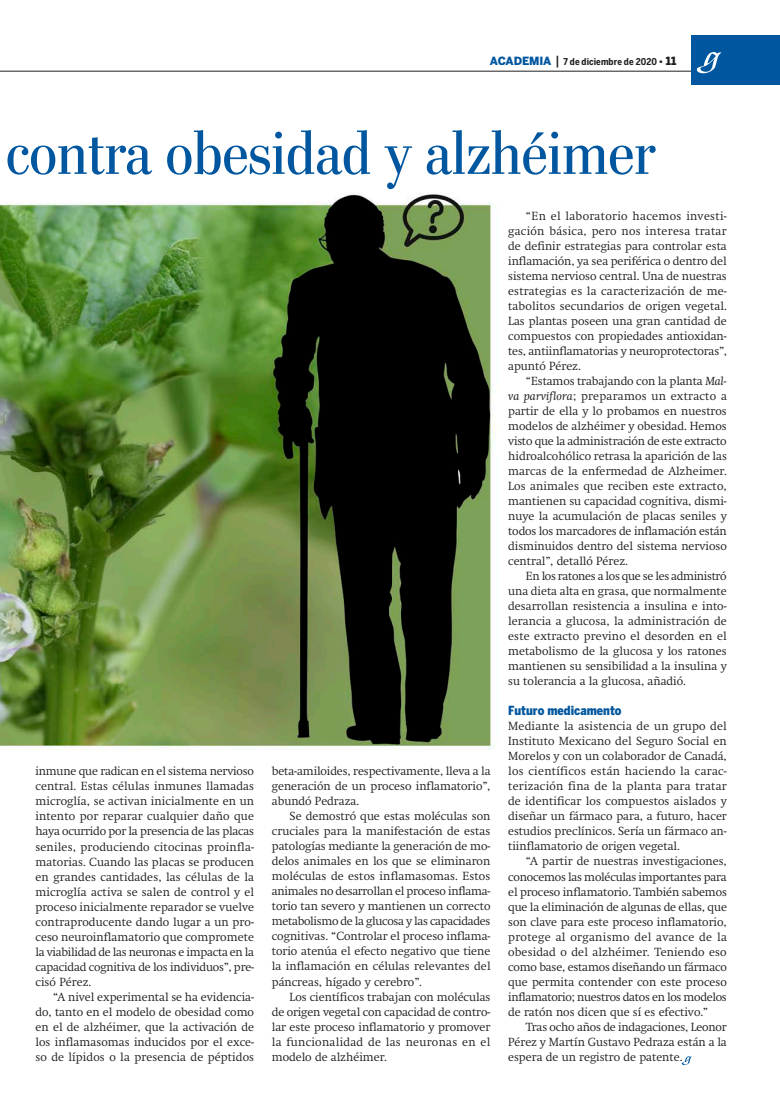
<style>
.page{position:relative;width:780px;height:1117px;background:#fff}
.page>*{position:absolute;margin:0;border:0;box-sizing:border-box;transform-origin:0 0}
.t1{font:62.5px "Stilson";color:#01579f}
._3_0_Descanso{font:900 12.5px "Benton Sans Cond";color:#01579f}
._3_0_Texto{font:300 11.62px/15px "Swift";color:#231f20;text-align:justify}
._9_0_Folio_Fecha{font:700 9.38px "Benton Sans Cond";letter-spacing:.01em;color:#231f20}
.s1{font-family:"Benton Sans";font-weight:900;font-size:11.25px;color:#01579f}
.s2{font-weight:500;font-size:12.5px}
.s3{font-family:"Benton Sans";font-weight:900}
.s4{font-family:"Benton Sans";font-weight:900;font-size:11.25px}
.s5{font-weight:400;font-style:italic}
</style>
<div class="page">
<img style="left:0;top:70px;width:692px;height:995px">
<hr style="left:0;top:71px;width:726px;height:1px;background:#231f20">
<div style="left:691px;top:35px;width:89px;height:50px;background:#01579f"></div>
<svg style="left:696px;top:52px;width:26px;height:21px"></svg>
<svg style="left:681px;top:1056px;width:10px;height:8px"></svg>
<p class="_9_0_Folio_Fecha" style="left:490px;top:56px;width:188px"><span class="s1">ACADEMIA</span> <span class="s2">|</span> 7 de diciembre de 2020 <span class="s3">•</span> <span class="s4">11</span></p>
<h1 class="t1" style="left:6px;top:116px;width:651px">contra obesidad y alzhéimer</h1>
<p class="_3_0_Texto" style="left:35px;top:763px;width:220px">inmune que radican en el sistema nervioso central. Estas células inmunes llamadas microglía, se activan inicialmente en un intento por reparar cualquier daño que haya ocurrido por la presencia de las placas seniles, produciendo citocinas proinfla&shy;matorias. Cuando las placas se producen en grandes cantidades, las células de la microglía activa se salen de control y el proceso inicialmente reparador se vuelve contraproducente dando lugar a un pro&shy;ceso neuroinflamatorio que compromete la viabilidad de las neuronas e impacta en la capacidad cognitiva de los individuos”, pre&shy;cisó Pérez.</p>
<p class="_3_0_Texto" style="left:35px;top:988px;width:220px;text-indent:18px">“A nivel experimental se ha evidencia&shy;do, tanto en el modelo de obesidad como en el de alzhéimer, que la activación de los inflamasomas inducidos por el exce&shy;so de lípidos o la presencia de péptidos</p>
<p class="_3_0_Texto" style="left:272px;top:763px;width:220px">beta-amiloides, respectivamente, lleva a la generación de un proceso inflamatorio”, abundó Pedraza.</p>
<p class="_3_0_Texto" style="left:272px;top:808px;width:220px;text-indent:18px">Se demostró que estas moléculas son cruciales para la manifestación de estas patologías mediante la generación de mo&shy;delos animales en los que se eliminaron moléculas de estos inflamasomas. Estos animales no desarrollan el proceso inflama&shy;torio tan severo y mantienen un correcto metabolismo de la glucosa y las capacidades cognitivas. “Controlar el proceso inflama&shy;torio atenúa el efecto negativo que tiene la inflamación en células relevantes del páncreas, hígado y cerebro”.</p>
<p class="_3_0_Texto" style="left:272px;top:988px;width:220px;text-indent:18px">Los científicos trabajan con moléculas de origen vegetal con capacidad de contro&shy;lar este proceso inflamatorio y promover la funcionalidad de las neuronas en el modelo de alzhéimer.</p>
<p class="_3_0_Texto" style="left:508px;top:208px;width:220px;text-indent:18px">“En el laboratorio hacemos investi&shy;gación básica, pero nos interesa tratar de definir estrategias para controlar esta inflamación, ya sea periférica o dentro del sistema nervioso central. Una de nuestras estrategias es la caracterización de me&shy;tabolitos secundarios de origen vegetal.<br>Las plantas poseen una gran cantidad de compuestos con propiedades antioxidan&shy;tes, antiinflamatorias y neuroprotectoras”, apuntó Pérez.</p>
<p class="_3_0_Texto" style="left:508px;top:373px;width:220px;text-indent:18px">“Estamos trabajando con la planta <span class="s5">Mal&shy;va parviflora</span>; preparamos un extracto a partir de ella y lo probamos en nuestros modelos de alzhéimer y obesidad. Hemos visto que la administración de este extracto hidroalcohólico retrasa la aparición de las marcas de la enfermedad de Alzheimer.<br>Los animales que reciben este extracto, mantienen su capacidad cognitiva, dismi&shy;nuye la acumulación de placas seniles y todos los marcadores de inflamación están disminuidos dentro del sistema nervioso central”, detalló Pérez.</p>
<p class="_3_0_Texto" style="left:508px;top:568px;width:220px;text-indent:18px">En los ratones a los que se les administró una dieta alta en grasa, que normalmente desarrollan resistencia a insulina e into&shy;lerancia a glucosa, la administración de este extracto previno el desorden en el metabolismo de la glucosa y los ratones mantienen su sensibilidad a la insulina y su tolerancia a la glucosa, añadió.</p>
<p class="_3_0_Descanso" style="left:508px;top:703px;width:115px">Futuro medicamento</p>
<p class="_3_0_Texto" style="left:508px;top:718px;width:220px">Mediante la asistencia de un grupo del Instituto Mexicano del Seguro Social en Morelos y con un colaborador de Canadá, los científicos están haciendo la carac&shy;terización fina de la planta para tratar de identificar los compuestos aislados y diseñar un fármaco para, a futuro, hacer estudios preclínicos. Sería un fármaco an&shy;tiinflamatorio de origen vegetal.</p>
<p class="_3_0_Texto" style="left:508px;top:853px;width:220px;text-indent:18px">“A partir de nuestras investigaciones, conocemos las moléculas importantes para el proceso inflamatorio. También sabemos que la eliminación de algunas de ellas, que son clave para este proceso inflamatorio, protege al organismo del avance de la obesidad o del alzhéimer. Teniendo eso como base, estamos diseñando un fármaco que permita contender con este proceso inflamatorio; nuestros datos en los modelos de ratón nos dicen que sí es efectivo.”</p>
<p class="_3_0_Texto" style="left:508px;top:1018px;width:220px;text-indent:18px">Tras ocho años de indagaciones, Leonor Pérez y Martín Gustavo Pedraza están a la espera de un registro de patente.</p>
</div>
